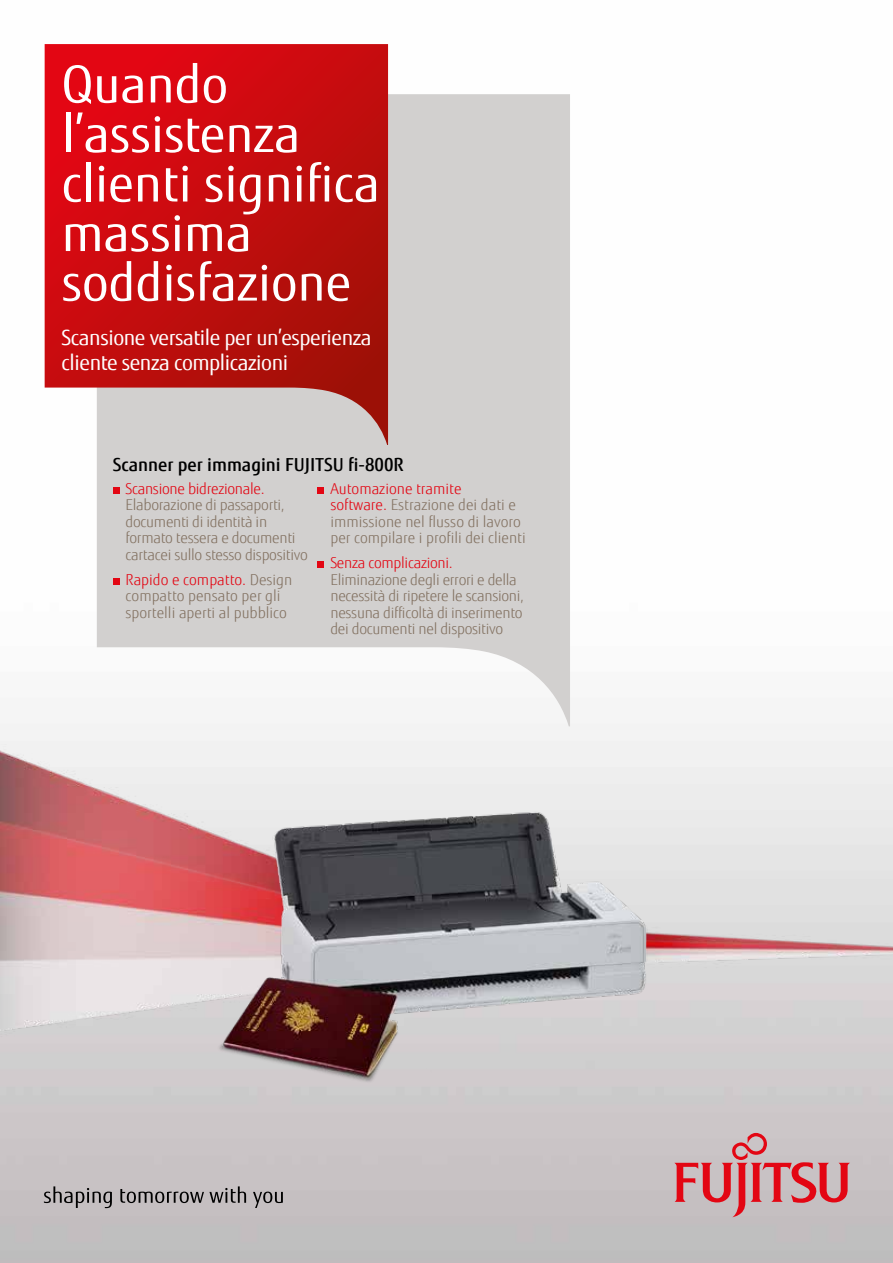
<style>
.page{position:relative;width:893px;height:1263px;background:#fff}
.page>*{position:absolute;margin:0;border:0;box-sizing:border-box;transform-origin:0 0}
.t1{font:51px/49.5px "Fujitsu Sans";color:#fff}
.t2{font:21px/25.2px "Fujitsu Sans";letter-spacing:-.02em;color:#fff}
.t3{font:500 18px "Fujitsu Sans";color:#000}
.t4{font:300 15px/16.5px "Fujitsu Sans";letter-spacing:-.02em;color:#847363}
.t5{font:300 15px/16.5px "Fujitsu Sans";color:#847363}
.t6{font:300 15px "Fujitsu Sans";letter-spacing:-.02em;color:#e30613}
.s1{color:#e30613}
</style>
<div class="page">
<svg style="left:674px;top:1133px;width:176px;height:84px;background:#cd989c"></svg>
<svg style="left:44px;top:1186px;width:68px;height:22px"></svg>
<svg style="left:120px;top:1186px;width:126px;height:17px;background:#959192"></svg>
<svg style="left:253px;top:1191px;width:30px;height:17px"></svg>
<svg style="left:97px;top:94px;width:473px;height:624px;fill:#d2d0cf"></svg>
<svg style="left:45px;top:44px;width:343px;height:401px;background:#c72728"></svg>
<div style="left:113px;top:487px;width:6px;height:7px;background:#e30613"></div>
<div style="left:113px;top:578px;width:6px;height:7px;background:#e30613"></div>
<div style="left:318px;top:487px;width:6px;height:7px;background:#e30613"></div>
<svg style="left:318px;top:562px;width:6px;height:6px"></svg>
<img style="left:0;top:718px;width:893px;height:344px">
<img style="left:208px;top:789px;width:477px;height:321px">
<h1 class="t1" style="left:62px;top:60px;width:320px">Quando l’assistenza clienti significa massima soddisfazione</h1>
<h2 class="t2" style="left:62px;top:325px;width:312px">Scansione versatile per un’esperienza cliente senza complicazioni</h2>
<p class="t3" style="left:113px;top:453px;width:292px">Scanner per immagini FUJITSU fi-800R</p>
<p class="t6" style="left:126px;top:479px;width:141px">Scansione bidrezionale.</p>
<p class="t4" style="left:126px;top:497px;width:184px">Elaborazione di passaporti, documenti di identità in formato tessera e documenti cartacei sullo stesso dispositivo</p>
<p class="t5" style="left:126px;top:571px;width:168px"><span class="s1">Rapido e compatto.</span> Design compatto pensato per gli sportelli aperti al pubblico</p>
<p class="t5" style="left:330px;top:480px;width:197px"><span class="s1">Automazione tramite<br>software.</span> Estrazione dei dati e immissione nel flusso di lavoro per compilare i profili dei clienti</p>
<p class="t6" style="left:330px;top:554px;width:124px">Senza complicazioni.</p>
<p class="t4" style="left:330px;top:571px;width:195px">Eliminazione degli errori e della necessità di ripetere le scansioni, nessuna difficoltà di inserimento dei documenti nel dispositivo</p>
</div>
